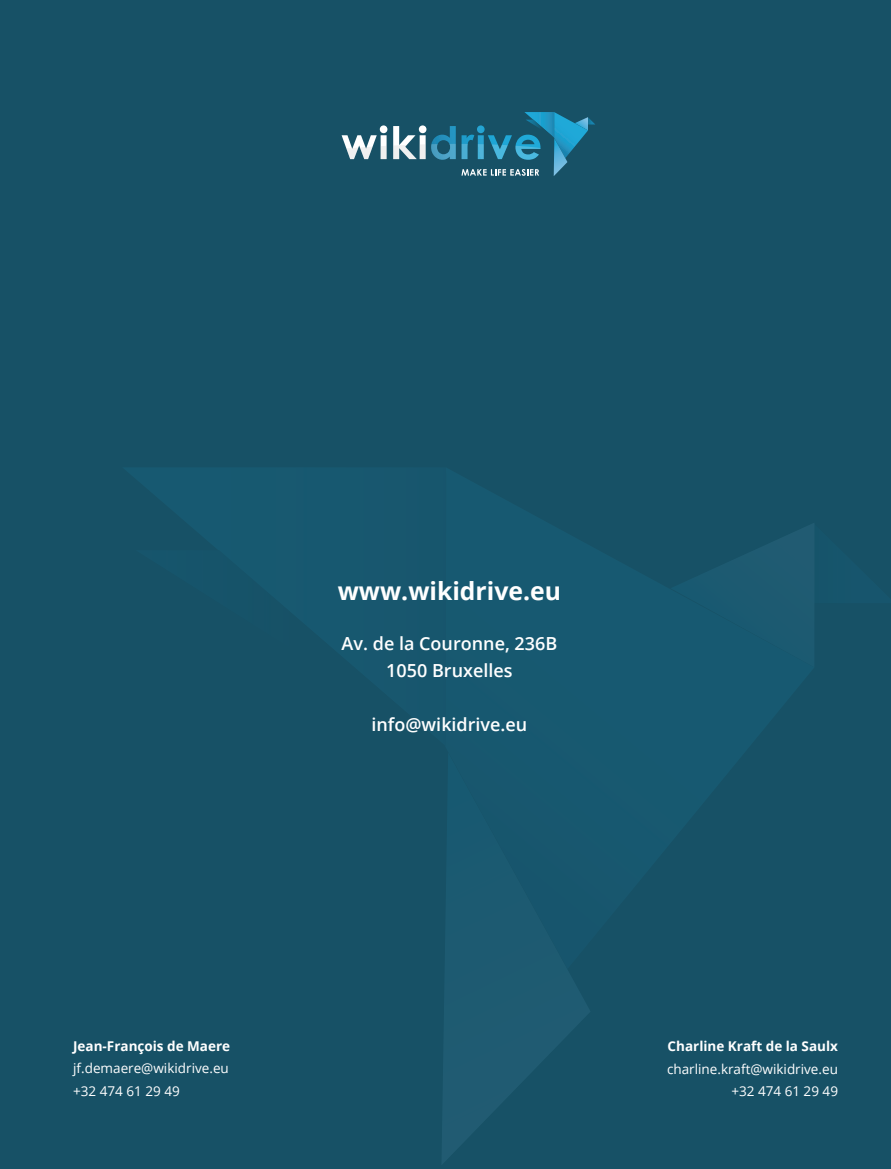
<style>
.page{position:relative;width:891px;height:1169px;background:#fff}
.page>*{position:absolute;margin:0;border:0;box-sizing:border-box;transform-origin:0 0}
.t1{font:700 24.75px "Open Sans";color:#fff}
.t2{font:600 18px/27px "Open Sans";color:#fff;text-align:center}
.t3{font:13.5px/22.5px "Open Sans";color:#fff}
.t4{font:700 13.5px "Open Sans";color:#fff}
</style>
<div class="page">
<div style="left:0;top:0;width:891px;height:1168px;background:#175166"></div>
<svg style="left:446px;top:468px;width:368px;height:334px"></svg>
<svg style="left:442px;top:752px;width:149px;height:412px"></svg>
<svg style="left:124px;top:468px;width:107px;height:82px"></svg>
<svg style="left:342px;top:125px;width:45px;height:34px"></svg>
<svg style="left:393px;top:112px;width:202px;height:64px"></svg>
<h1 class="t1" style="left:338px;top:573px;width:225px">www.wikidrive.eu</h1>
<h2 class="t2" style="left:342px;top:629px;width:217px">Av. de la Couronne, 236B<br>1050 Bruxelles</h2>
<h2 class="t2" style="left:371px;top:710px;width:157px">info@wikidrive.eu</h2>
<p class="t4" style="left:73px;top:1036px;width:159px">Jean-François de Maere</p>
<p class="t3" style="left:73px;top:1056px;width:157px">jf.demaere@wikidrive.eu +32 474 61 29 49</p>
<p class="t4" style="left:668px;top:1036px;width:172px">Charline Kraft de la Saulx</p>
<p class="t3" style="left:667px;top:1056px;width:173px;text-align:right">charline.kraft@wikidrive.eu +32 474 61 29 49</p>
</div>
